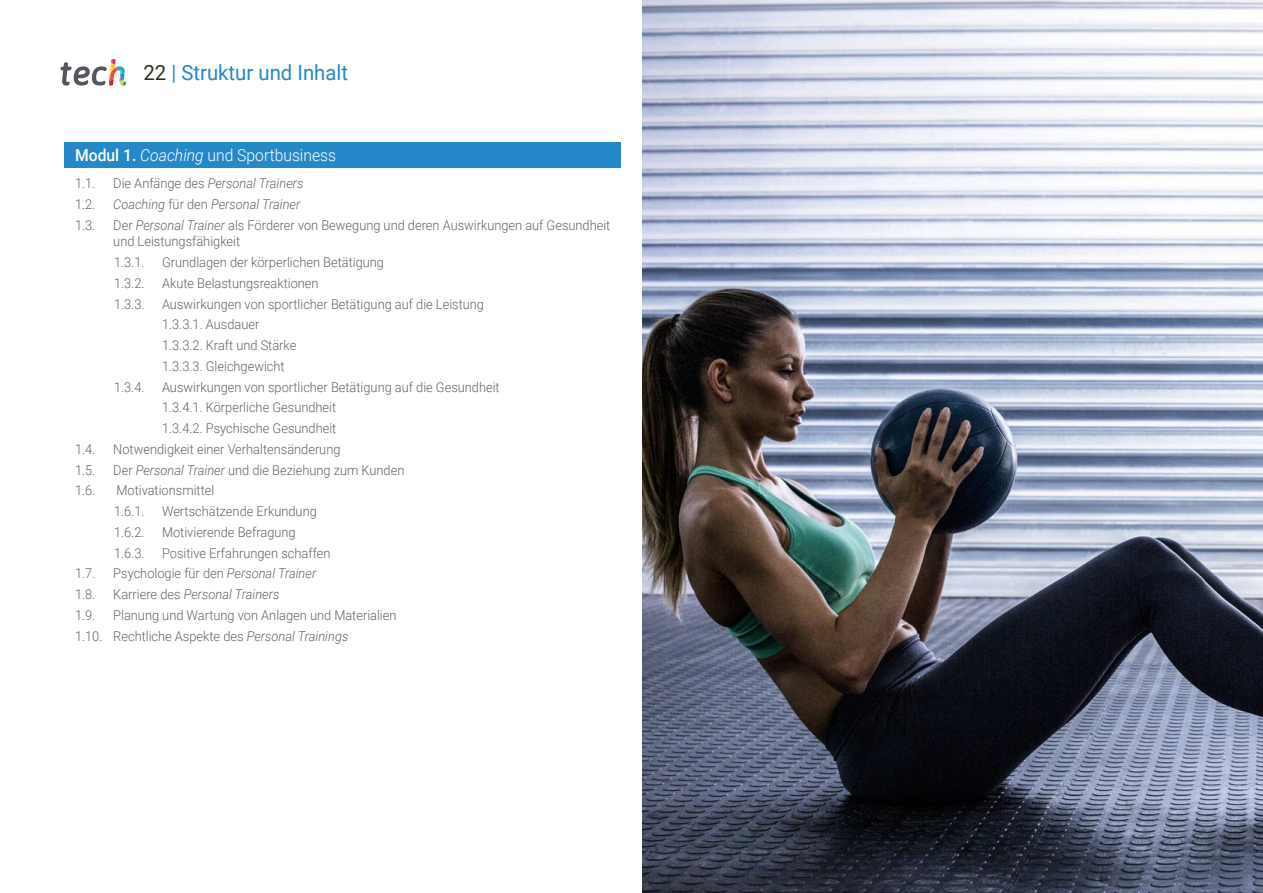
<style>
.page{position:relative;width:1263px;height:893px;background:#fff}
.page>*{position:absolute;margin:0;border:0;box-sizing:border-box;transform-origin:0 0}
.t1{font:21px "Roboto";color:#2488c9}
.t2{font:300 16.5px "Roboto";color:#fff;scale:.95 1}
.t3{font:300 13.5px/20.7px "Roboto";color:#61646a;scale:.95 1}
.t4{font:italic 300 13.5px "Roboto";color:#61646a;scale:.95 1}
.s1{color:#312e20}
.s2{font-weight:500}
.s3{font-style:italic}
.s4{font-style:normal}
</style>
<div class="page">
<div style="left:64px;top:142px;width:557px;height:25px;background:#2488c9"></div>
<img style="left:642px;top:0;width:621px;height:893px">
<svg style="left:61px;top:59px;width:65px;height:27px"></svg>
<h1 class="t1" style="left:144px;top:57px;width:206px"><span class="s1">22</span> | Struktur und Inhalt</h1>
<p class="t2" style="left:75px;top:144px;width:276px"><span class="s2">Modul 1.</span> <span class="s3">Coaching</span> und Sportbusiness</p>
<p class="t3" style="left:75px;top:173px;width:23px">1.1.</p>
<p class="t4" style="left:113px;top:174px;width:202px"><span class="s4">Die Anfänge des</span> Personal Trainers</p>
<p class="t3" style="left:75px;top:193px;width:23px">1.2.</p>
<p class="t4" style="left:113px;top:195px;width:198px">Coaching <span class="s4">für den</span> Personal Trainer</p>
<p class="t3" style="left:75px;top:214px;width:23px">1.3.</p>
<p class="t3" style="left:113px;top:216px;width:525px;line-height:16.5px">Der <span class="s3">Personal Trainer</span> als Förderer von Bewegung und deren Auswirkungen auf Gesundheit und Leistungsfähigkeit</p>
<p class="t3" style="left:114px;top:251px;width:34px">1.3.1.</p>
<p class="t3" style="left:162px;top:251px;width:235px">Grundlagen der körperlichen Betätigung</p>
<p class="t3" style="left:114px;top:272px;width:34px">1.3.2.</p>
<p class="t3" style="left:162px;top:272px;width:166px">Akute Belastungsreaktionen</p>
<p class="t3" style="left:114px;top:293px;width:34px">1.3.3.</p>
<p class="t3" style="left:162px;top:293px;width:340px">Auswirkungen von sportlicher Betätigung auf die Leistung<br>1.3.3.1. Ausdauer<br>1.3.3.2. Kraft und Stärke<br>1.3.3.3. Gleichgewicht</p>
<p class="t3" style="left:114px;top:376px;width:34px">1.3.4.</p>
<p class="t3" style="left:162px;top:376px;width:357px">Auswirkungen von sportlicher Betätigung auf die Gesundheit<br>1.3.4.1. Körperliche Gesundheit<br>1.3.4.2. Psychische Gesundheit</p>
<p class="t3" style="left:75px;top:438px;width:23px">1.4.</p>
<p class="t3" style="left:113px;top:438px;width:241px">Notwendigkeit einer Verhaltensänderung</p>
<p class="t3" style="left:75px;top:459px;width:23px">1.5.</p>
<p class="t3" style="left:113px;top:459px;width:308px">Der <span class="s3">Personal Trainer</span> und die Beziehung zum Kunden</p>
<p class="t3" style="left:75px;top:480px;width:23px">1.6.</p>
<p class="t3" style="left:114px;top:480px;width:107px">Motivationsmittel<br>1.6.1.</p>
<p class="t3" style="left:162px;top:500px;width:164px">Wertschätzende Erkundung</p>
<p class="t3" style="left:114px;top:521px;width:34px">1.6.2.</p>
<p class="t3" style="left:162px;top:521px;width:142px">Motivierende Befragung</p>
<p class="t3" style="left:114px;top:542px;width:34px">1.6.3.</p>
<p class="t3" style="left:162px;top:542px;width:179px">Positive Erfahrungen schaffen</p>
<p class="t3" style="left:75px;top:563px;width:23px">1.7.</p>
<p class="t3" style="left:113px;top:563px;width:215px">Psychologie für den <span class="s3">Personal Trainer</span></p>
<p class="t3" style="left:75px;top:583px;width:23px">1.8.</p>
<p class="t4" style="left:113px;top:585px;width:176px"><span class="s4">Karriere des</span> Personal Trainers</p>
<p class="t3" style="left:75px;top:604px;width:23px">1.9.</p>
<p class="t3" style="left:75px;top:604px;width:340px;text-indent:38px">Planung und Wartung von Anlagen und Materialien<br>1.10. Rechtliche Aspekte des <span class="s3">Personal Trainings</span></p>
</div>
